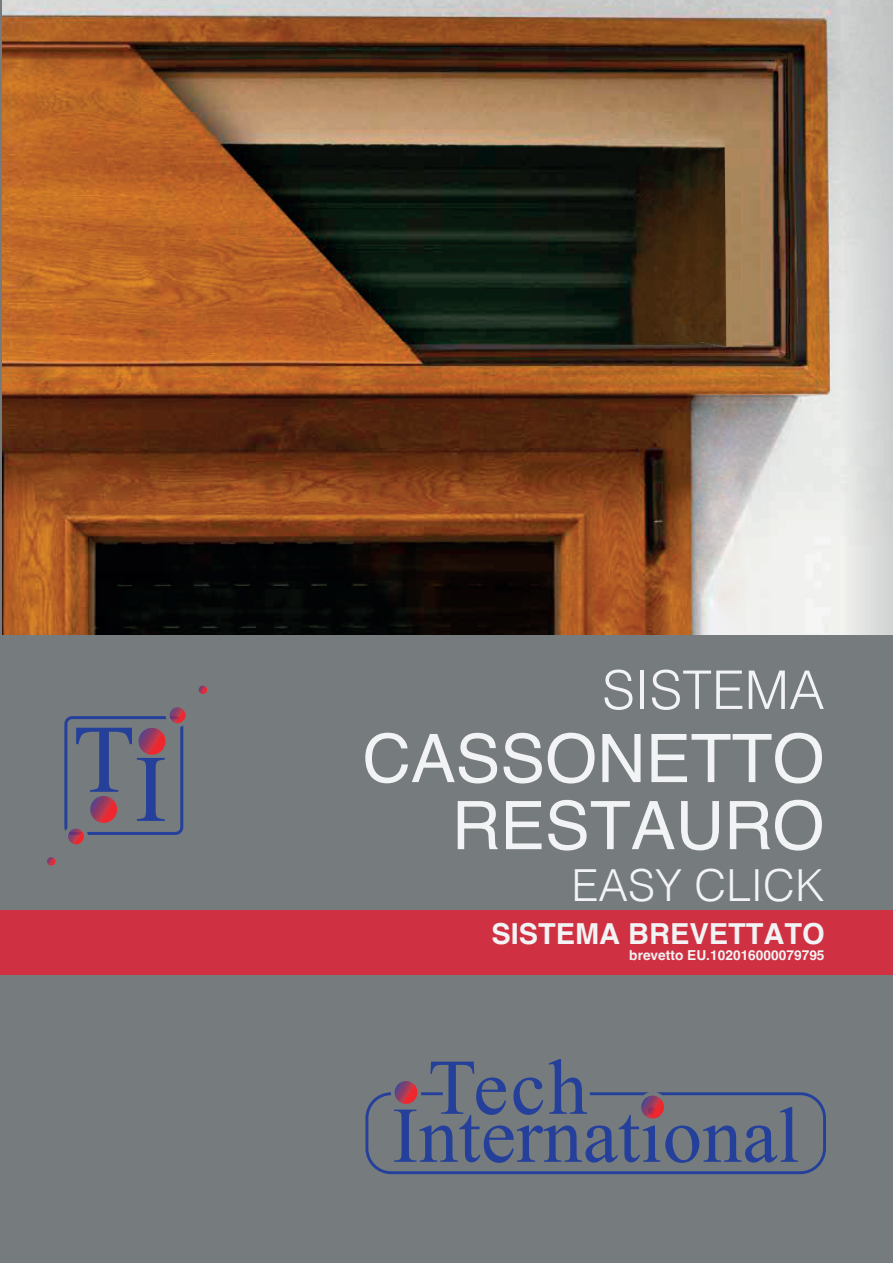
<style>
.page{position:relative;width:893px;height:1263px;background:#767b7e}
.page>*{position:absolute;margin:0;border:0;box-sizing:border-box;transform-origin:0 0}
.t1{font:67.05px/67.1px "Helvetica";color:#f2f3f4;text-align:right}
.t2{font:300 53.4px "Helvetica";color:#f2f3f4}
.t3{font:300 44.25px "Helvetica";color:#f2f3f4}
.t4{font:700 28.95px "Helvetica";color:#f2f3f4}
.t5{font:700 13.65px "Helvetica";color:#f2f3f4}
</style>
<div class="page">
<img style="left:3px;top:0;width:890px;height:635px">
<div style="left:0;top:910px;width:893px;height:64px;background:#cf3142"></div>
<svg style="left:365px;top:1059px;width:461px;height:115px"></svg>
<div style="left:64px;top:824px;width:24px;height:24px;border:4px solid #767b7e;border-radius:50%"></div>
<svg style="left:48px;top:858px;width:7px;height:7px"></svg>
<div style="left:43px;top:853px;width:17px;height:17px;border:4px solid #767b7e;border-radius:50%"></div>
<svg style="left:66px;top:708px;width:119px;height:138px"></svg>
<div style="left:166px;top:703px;width:24px;height:24px;border:4px solid #767b7e;border-radius:50%"></div>
<svg style="left:200px;top:686px;width:6px;height:7px"></svg>
<div style="left:195px;top:681px;width:16px;height:17px;border:4px solid #767b7e;border-radius:50%"></div>
<h2 class="t2" style="left:602px;top:644px;width:224px">SISTEMA</h2>
<h1 class="t1" style="left:362px;top:727px;width:464px">CASSONETTO<br>RESTAURO</h1>
<h3 class="t3" style="left:572px;top:848px;width:255px">EASY CLICK</h3>
<h3 class="t4" style="left:491px;top:916px;width:335px">SISTEMA BREVETTATO</h3>
<p class="t5" style="left:629px;top:947px;width:197px">brevetto EU.102016000079795</p>
</div>
